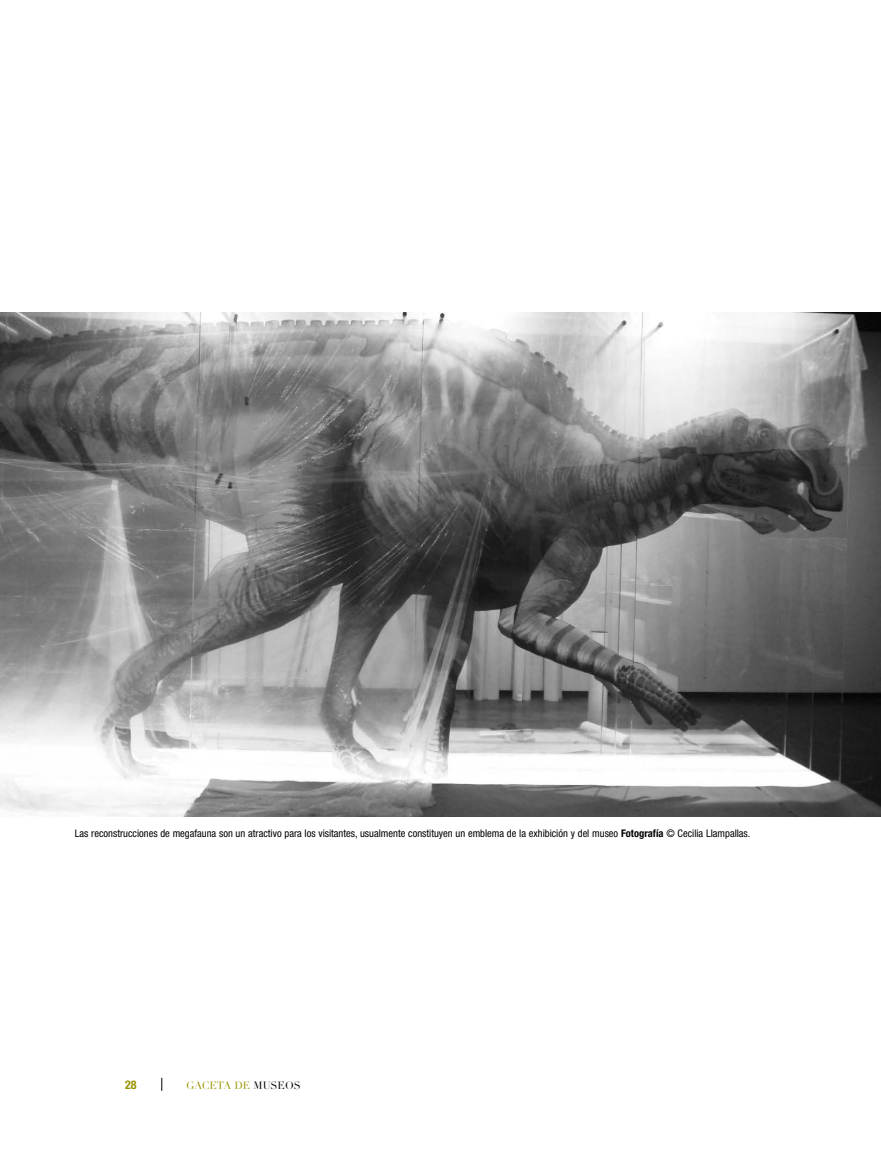
<style>
.page{position:relative;width:881px;height:1149px;background:#fff}
.page>*{position:absolute;margin:0;border:0;box-sizing:border-box;transform-origin:0 0}
.t1{font:700 condensed 12px "Helvetica Neue";color:#979400}
.t2{font:condensed 10.5px "Helvetica Neue";color:#000}
.t3{font:10.5px "Didot LH";color:#979400}
.s1{font-weight:700}
.s2{color:#000}
</style>
<div class="page">
<svg style="left:161px;top:1077px;width:1px;height:13px"></svg>
<img style="left:0;top:313px;width:880px;height:503px">
<p class="t2" style="left:75px;top:826px;width:676px">Las reconstrucciones de megafauna son un atractivo para los visitantes, usualmente constituyen un emblema de la exhibición y del museo <span class="s1">Fotografía</span> © Cecilia Llampallas.</p>
<p class="t1" style="left:125px;top:1077px;width:13px">28</p>
<p class="t3" style="left:186px;top:1078px;width:116px">GACETA DE <span class="s2">MUSEOS</span></p>
</div>
